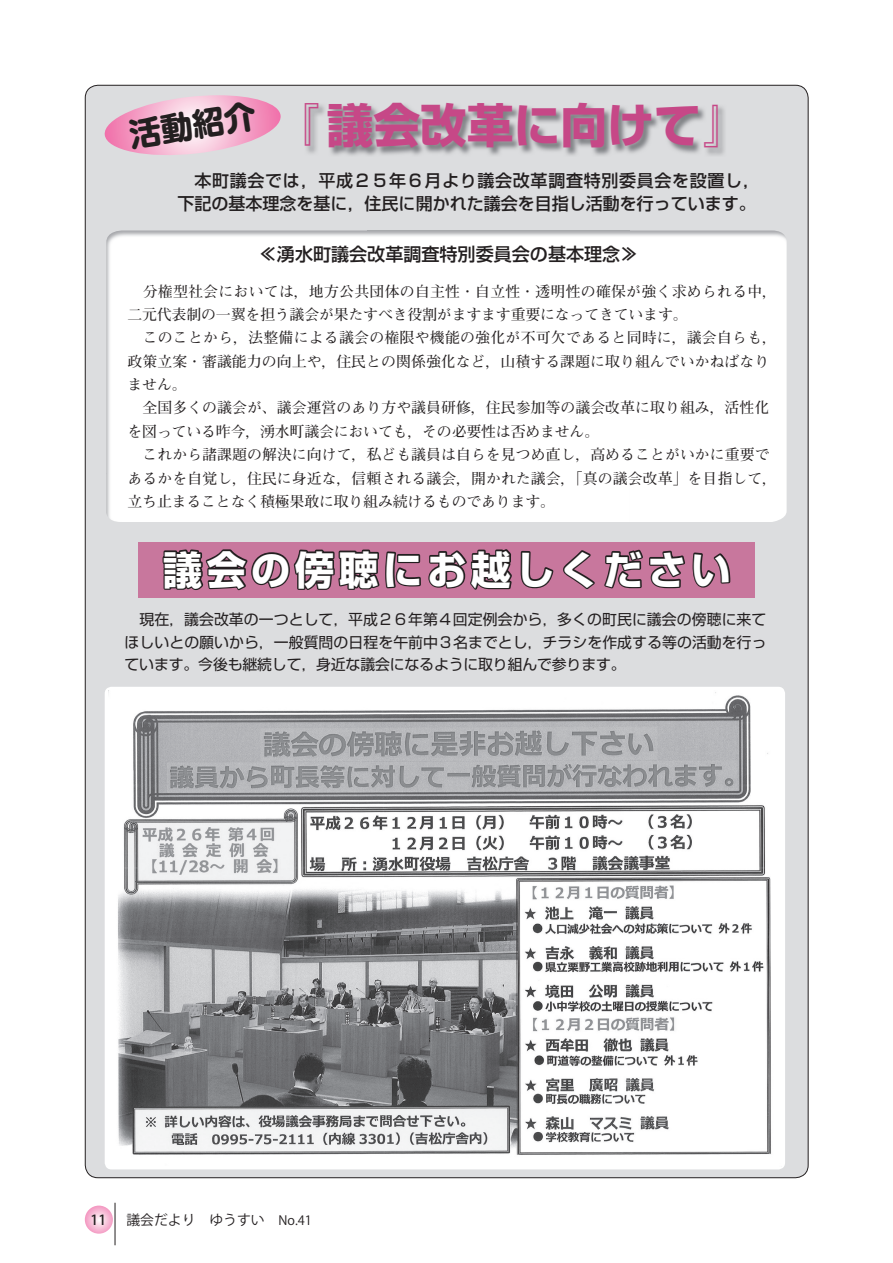
<style>
.page{position:relative;width:893px;height:1263px;background:#fff}
.page>*{position:absolute;margin:0;border:0;box-sizing:border-box;transform-origin:0 0}
.t1{font:700 46.8px "Shin Go Pr 5";color:#c64887}
.t2{font:700 39.3px "Shin Go Pr 5";letter-spacing:.12em;color:#fff}
.t3{font:700 31.95px "Shin M Go Pro";color:#231f20}
.t4{font:500 18px "Shin Go Pr 5";color:#231f20}
.t5{font:500 16.95px/23.4px "Shin Go Pr 5";color:#231f20}
.t6{font:700 14.85px/23.4px "Futo Min A101 Pr 5";letter-spacing:.005em;color:#231f20}
.t7{font:14.85px/22.4px "Shin Go Pr 5";letter-spacing:-.01em;color:#231f20;text-align:justify}
.t8{font:13.8px "Koz Go Pro";color:#231f20}
.t9{font:500 13.8px "Koz Go Pro";color:#231f20}
.s1{font-size:12.75px}
</style>
<div class="page">
<svg style="left:85px;top:1205px;width:28px;height:28px"></svg>
<hr style="left:115px;top:1203px;width:1px;height:42px;background:#231f20">
<div style="left:85px;top:85px;width:723px;height:1093px;background:#dcdddf;border-radius:13px"></div>
<div style="left:106px;top:230px;width:681px;height:292px;background:#fff"></div>
<svg style="left:104px;top:95px;width:177px;height:60px"></svg>
<div style="left:105px;top:687px;width:680px;height:482px;background:#fff;border-radius:7px"></div>
<img style="left:108px;top:690px;width:663px;height:465px">
<img style="left:306px;top:104px;width:419px;height:52px">
<div style="left:139px;top:542px;width:616px;height:55px;background:#c8779d"></div>
<svg style="left:162px;top:549px;width:392px;height:42px"></svg>
<svg style="left:563px;top:549px;width:168px;height:41px"></svg>
<h3 class="t3" style="left:126px;top:108px;width:129px;rotate:-8deg">活動紹介</h3>
<h1 class="t1" style="left:273px;top:88px;width:479px">『議会改革に向けて『</h1>
<p class="t5" style="left:178px;top:167px;width:584px">　本町議会では，平成２５年６月より議会改革調査特別委員会を設置し，下記の基本理念を基に，住民に開かれた議会を目指し活動を行っています。</p>
<p class="t4" style="left:259px;top:239px;width:381px">≪湧水町議会改革調査特別委員会の基本理念≪</p>
<p class="t6" style="left:128px;top:278px;width:651px">　分権型社会においては，地方公共団体の自主性・自立性・透明性の確保が強く求められる中，二元代表制の一翼を担う議会が果たすべき役割がますます重要になってきています。<br>　このことから，法整備による議会の権限や機能の強化が不可欠であると同時に，議会自らも，政策立案・審議能力の向上や，住民との関係強化など，山積する課題に取り組んでいかねばなりません。<br>　全国多くの議会が、議会運営のあり方や議員研修，住民参加等の議会改革に取り組み，活性化を図っている昨今，湧水町議会においても，その必要性は否めません。<br>　これから諸課題の解決に向けて，私ども議員は自らを見つめ直し，高めることがいかに重要であるかを自覚し，住民に身近な，信頼される議会，開かれた議会「，真の議会改革」を目指して，立ち止まることなく積極果敢に取り組み続けるものであります。</p>
<h2 class="t2" style="left:163px;top:539px;width:569px">議会の傍聴にお越しください</h2>
<p class="t7" style="left:125px;top:607px;width:644px">　現在，議会改革の一つとして，平成２６年第４回定例会から，多くの町民に議会の傍聴に来てほしいとの願いから，一般質問の日程を午前中３名までとし，チラシを作成する等の活動を行っています。今後も継続して，身近な議会になるように取り組んで参ります。</p>
<p class="t9" style="left:91px;top:1210px;width:17px">11</p>
<p class="t8" style="left:126px;top:1211px;width:187px">議会だより　ゆうすい　<span class="s1">No.41</span></p>
</div>
